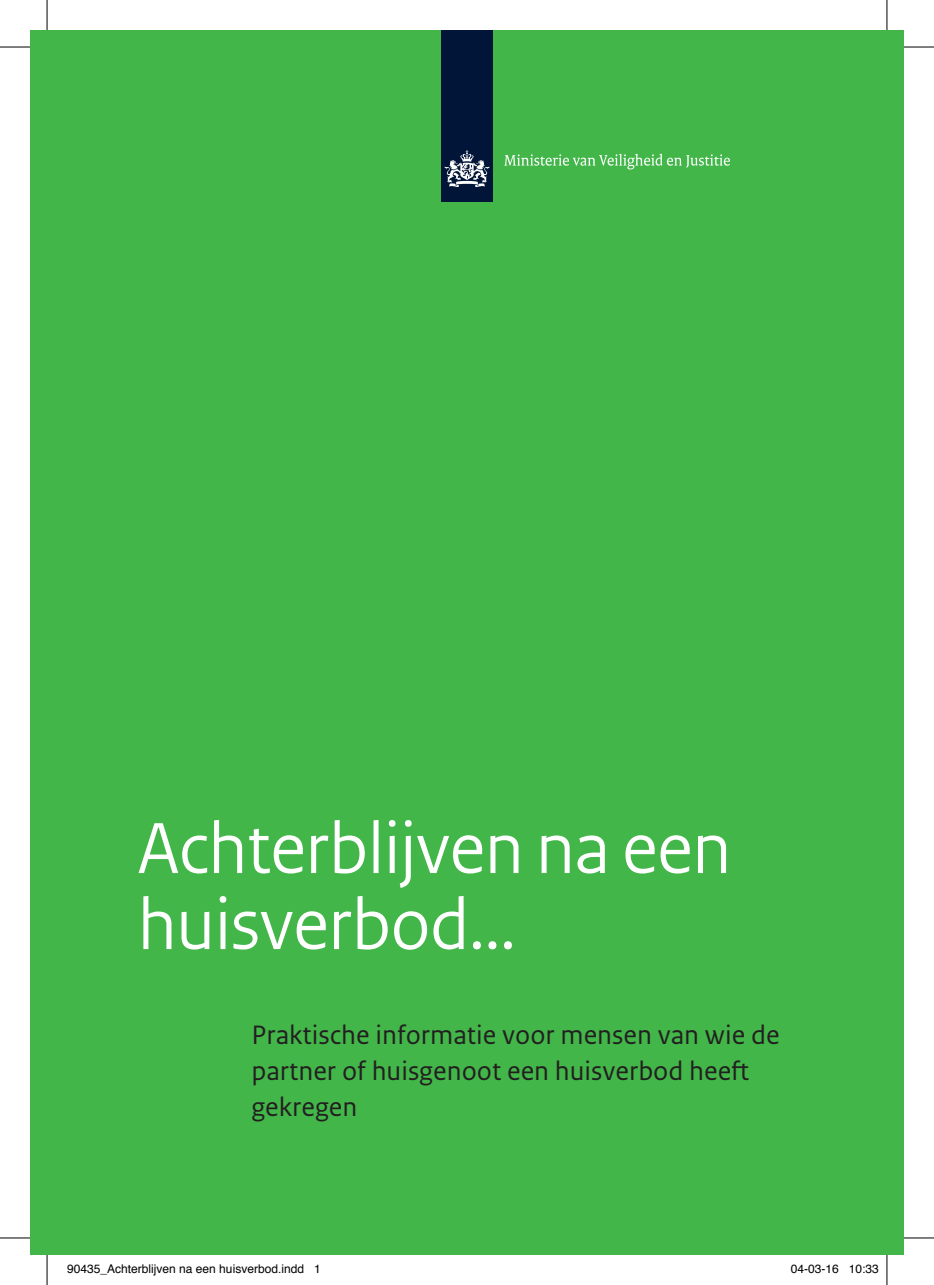
<style>
.page{position:relative;width:934px;height:1285px;background:#fff}
.page>*{position:absolute;margin:0;border:0;box-sizing:border-box;transform-origin:0 0}
.t1{font:76px/76px "Rijksoverheid Sans Heading";color:#fff}
.t2{font:28px/36px "Rijksoverheid Sans Text";color:#231f20}
.t3{font:12px "Helvetica";color:#000}
</style>
<div class="page">
<div style="left:30px;top:30px;width:873px;height:1225px;background:#42b649"></div>
<div style="left:441px;top:30px;width:51px;height:172px;background:#001537"></div>
<svg style="left:444px;top:150px;width:45px;height:37px"></svg>
<svg style="left:504px;top:154px;width:225px;height:15px"></svg>
<hr style="left:0;top:47px;width:30px;height:1px;background:#000">
<hr style="left:903px;top:47px;width:30px;height:1px;background:#000">
<hr style="left:0;top:1237px;width:30px;height:1px;background:#000">
<hr style="left:903px;top:1237px;width:30px;height:1px;background:#000">
<hr style="left:47px;top:0;width:1px;height:30px;background:#000">
<hr style="left:47px;top:1255px;width:1px;height:30px;background:#000">
<hr style="left:886px;top:0;width:1px;height:30px;background:#000">
<hr style="left:886px;top:1255px;width:1px;height:30px;background:#000">
<h1 class="t1" style="left:138px;top:811px;width:594px">Achterblijven na een huisverbod...</h1>
<p class="t2" style="left:251px;top:1017px;width:529px">Praktische informatie voor mensen van wie de partner of huisgenoot een huisverbod heeft gekregen</p>
<p class="t3" style="left:67px;top:1259px;width:255px">90435_Achterblijven na een huisverbod.indd 1</p>
<p class="t3" style="left:790px;top:1259px;width:90px">04-03-16 10:33</p>
</div>
